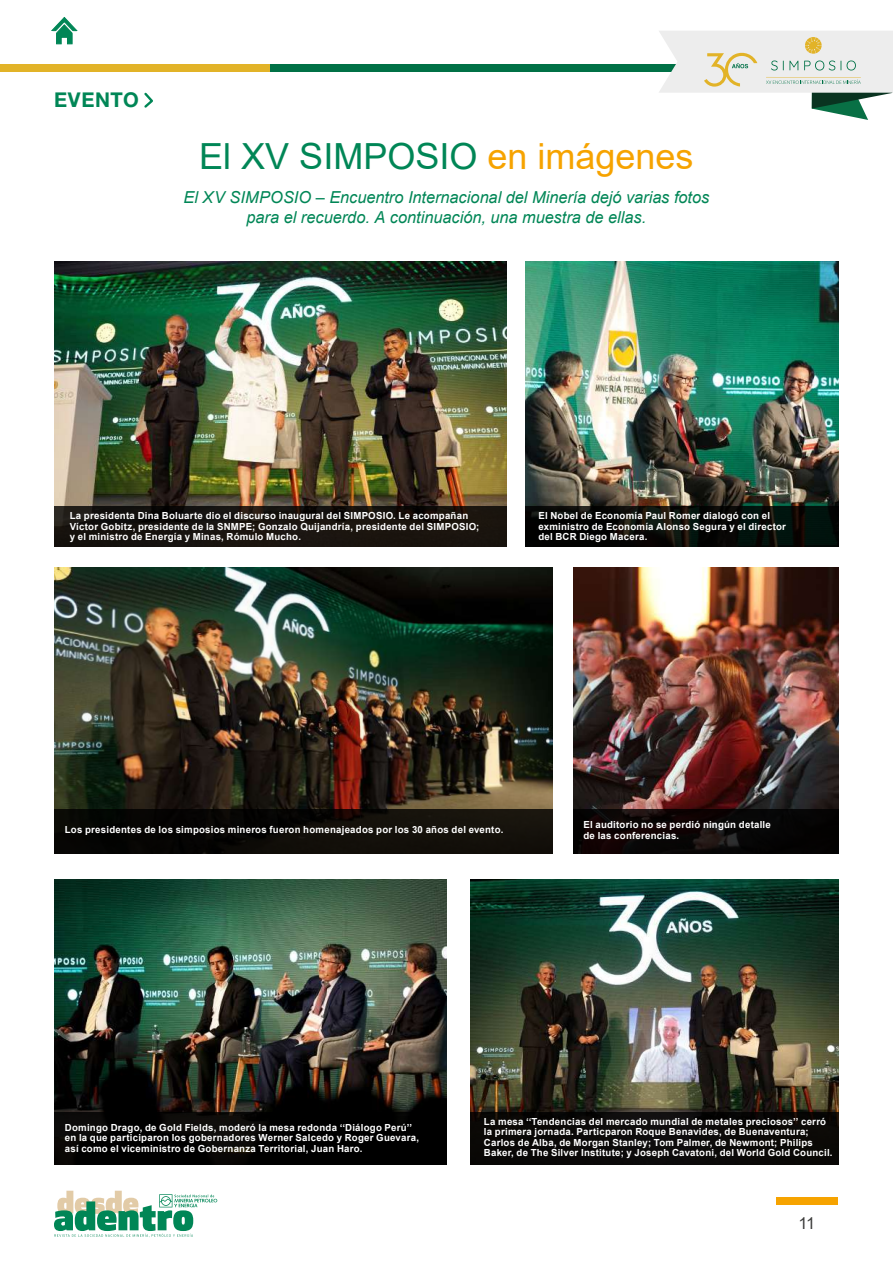
<style>
.page{position:relative;width:893px;height:1263px;background:#fff}
.page>*{position:absolute;margin:0;border:0;box-sizing:border-box;transform-origin:0 0}
.t1{font:36px "Arial";color:#008656}
.t2{font:700 20.4px "Helvetica Neue LT Std";letter-spacing:.03em;color:#008656}
.t3{font:italic 16.5px/20.2px "Arial";letter-spacing:-.005em;color:#008656;text-align:center}
.t4{font:16.5px "Arial";color:#3c3c3b}
.t5{font:700 9.75px/10.5px "Arial";letter-spacing:.025em;color:#fff}
.s1{color:#f6a300}
</style>
<div class="page">
<div style="left:776px;top:1197px;width:62px;height:8px;background:#f6a300"></div>
<svg style="left:54px;top:1191px;width:163px;height:46px"></svg>
<svg style="left:51px;top:17px;width:27px;height:28px"></svg>
<div style="left:270px;top:64px;width:623px;height:8px;background:#007146"></div>
<div style="left:0;top:64px;width:270px;height:8px;background:#e2b328"></div>
<img style="left:54px;top:879px;width:392px;height:233px">
<div style="left:54px;top:1112px;width:392px;height:52px;background:linear-gradient(to right,#080705,#000)"></div>
<img style="left:54px;top:261px;width:452px;height:245px">
<svg style="left:54px;top:506px;width:452px;height:41px;background:#17120e"></svg>
<svg style="left:659px;top:31px;width:234px;height:89px"></svg>
<svg style="left:144px;top:92px;width:9px;height:16px"></svg>
<img style="left:573px;top:568px;width:266px;height:241px">
<img style="left:525px;top:261px;width:314px;height:245px">
<img style="left:471px;top:879px;width:368px;height:233px">
<img style="left:54px;top:568px;width:499px;height:241px">
<svg style="left:573px;top:809px;width:266px;height:44px;background:#0b0606"></svg>
<svg style="left:525px;top:506px;width:314px;height:41px;background:#070b07"></svg>
<div style="left:54px;top:809px;width:499px;height:44px;background:linear-gradient(to right,#020201,#19140d)"></div>
<div style="left:471px;top:1112px;width:368px;height:52px;background:#0c0a08"></div>
<h2 class="t2" style="left:54px;top:87px;width:86px">EVENTO</h2>
<h1 class="t1" style="left:199px;top:131px;width:496px">El XV SIMPOSIO <span class="s1">en imágenes</span></h1>
<h3 class="t3" style="left:184px;top:187px;width:527px">El XV SIMPOSIO – Encuentro Internacional del Minería dejó varias fotos para el recuerdo. A continuación, una muestra de ellas.</h3>
<p class="t5" style="left:70px;top:511px;width:411px">La presidenta Dina Boluarte dio el discurso inaugural del SIMPOSIO. Le acompañan<br>Víctor Gobitz, presidente de la SNMPE; Gonzalo Quijandría, presidente del SIMPOSIO; y el ministro de Energía y Minas, Rómulo Mucho.</p>
<p class="t5" style="left:538px;top:511px;width:249px">El Nobel de Economía Paul Romer dialogó con el exministro de Economía Alonso Segura y el director del BCR Diego Macera.</p>
<p class="t5" style="left:65px;top:824px;width:440px">Los presidentes de los simposios mineros fueron homenajeados por los 30 años del evento.</p>
<p class="t5" style="left:583px;top:820px;width:189px">El auditorio no se perdió ningún detalle de las conferencias.</p>
<p class="t5" style="left:65px;top:1122px;width:356px">Domingo Drago, de Gold Fields, moderó la mesa redonda ‘‘Diálogo Perú’’ en la que participaron los gobernadores Werner Salcedo y Roger Guevara, así como el viceministro de Gobernanza Territorial, Juan Haro.</p>
<p class="t5" style="left:484px;top:1116px;width:350px">La mesa ‘‘Tendencias del mercado mundial de metales preciosos’’ cerró la primera jornada. Particparon Roque Benavides, de Buenaventura; Carlos de Alba, de Morgan Stanley; Tom Palmer, de Newmont; Philips Baker, de The Silver Institute; y Joseph Cavatoni, del World Gold Council.</p>
<h3 class="t4" style="left:799px;top:1212px;width:18px">11</h3>
</div>
